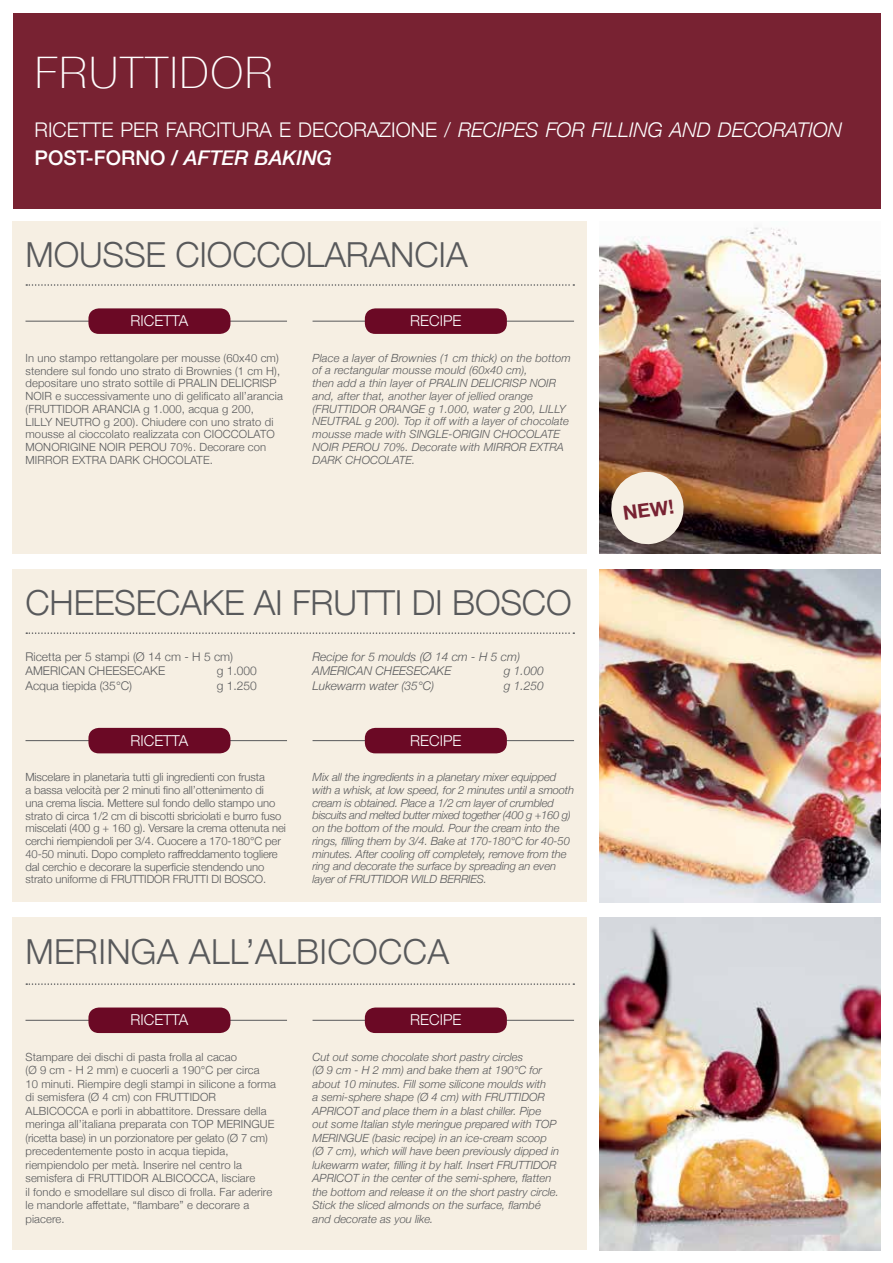
<style>
.page{position:relative;width:893px;height:1263px;background:#fff}
.page>*{position:absolute;margin:0;border:0;box-sizing:border-box;transform-origin:0 0}
.t1{font:100 43.5px "Helvetica Neue";letter-spacing:.05em;color:#fff}
.t2{font:300 34.5px "Helvetica Neue";letter-spacing:-.005em;color:#58595b}
.t3{font:300 20.25px/28.5px "Helvetica Neue";color:#fff}
.t4{font:700 19.5px "Helvetica Neue";color:#782232}
.t5{font:300 15px "Helvetica Neue";color:#fff}
.t6{font:300 12px/14.4px "Helvetica Neue";color:#58595b}
.t7{font:italic 300 12px/14.4px "Helvetica Neue";color:#58595b}
.t8{font:italic 300 11.25px/12.8px "Helvetica Neue";color:#58595b}
.t9{font:300 11.25px/13.5px "Helvetica Neue";letter-spacing:.01em;color:#58595b}
.t10{font:300 11.25px/12.8px "Helvetica Neue";letter-spacing:-.01em;color:#58595b}
.s1{font-style:italic}
.s2{font-weight:500}
.s3{font-weight:500;font-style:italic}
</style>
<div class="page">
<div style="left:13px;top:13px;width:867px;height:195px;background:#782232"></div>
<div style="left:13px;top:221px;width:574px;height:333px;background:#f6efe3"></div>
<img style="left:600px;top:569px;width:280px;height:333px">
<img style="left:600px;top:227px;width:280px;height:327px">
<img style="left:600px;top:917px;width:280px;height:333px">
<svg style="left:26px;top:284px;width:548px;height:2px"></svg>
<hr style="left:26px;top:321px;width:261px;height:1px;background:#58595b">
<hr style="left:313px;top:321px;width:261px;height:1px;background:#58595b">
<div style="left:88px;top:308px;width:142px;height:26px;background:#6b0925;border-radius:10px"></div>
<div style="left:365px;top:308px;width:142px;height:26px;background:#6b0925;border-radius:10px"></div>
<div style="left:13px;top:569px;width:574px;height:333px;background:#f6efe3"></div>
<div style="left:13px;top:917px;width:574px;height:333px;background:#f6efe3"></div>
<svg style="left:26px;top:632px;width:548px;height:2px"></svg>
<hr style="left:26px;top:740px;width:261px;height:1px;background:#58595b">
<hr style="left:313px;top:740px;width:261px;height:1px;background:#58595b">
<div style="left:88px;top:728px;width:142px;height:25px;background:#6b0925;border-radius:10px"></div>
<div style="left:365px;top:728px;width:142px;height:25px;background:#6b0925;border-radius:10px"></div>
<svg style="left:26px;top:983px;width:548px;height:2px"></svg>
<hr style="left:26px;top:1020px;width:261px;height:1px;background:#58595b">
<hr style="left:313px;top:1020px;width:261px;height:1px;background:#58595b">
<div style="left:88px;top:1007px;width:142px;height:26px;background:#6b0925;border-radius:10px"></div>
<div style="left:365px;top:1007px;width:142px;height:26px;background:#6b0925;border-radius:10px"></div>
<svg style="left:609px;top:469px;width:77px;height:78px;background:#cbbbac"></svg>
<h1 class="t1" style="left:35px;top:40px;width:239px">FRUTTIDOR</h1>
<h3 class="t3" style="left:35px;top:114px;width:809px">RICETTE PER FARCITURA E DECORAZIONE / <span class="s1">RECIPES FOR FILLING AND DECORATION<br></span><span class="s2">POST-FORNO /</span> <span class="s3">AFTER BAKING</span></h3>
<h2 class="t2" style="left:26px;top:227px;width:444px">MOUSSE CIOCCOLARANCIA</h2>
<h3 class="t5" style="left:130px;top:309px;width:59px">RICETTA</h3>
<h3 class="t5" style="left:410px;top:309px;width:53px">RECIPE</h3>
<p class="t9" style="left:26px;top:351px;width:259px;line-height:12.8px">In uno stampo rettangolare per mousse (60x40 cm) stendere sul fondo uno strato di Brownies (1 cm H), depositare uno strato sottile di PRALIN DELICRISP NOIR e successivamente uno di gelificato all’arancia (FRUTTIDOR ARANCIA g 1.000, acqua g 200, LILLY NEUTRO g 200). Chiudere con uno strato di mousse al cioccolato realizzata con CIOCCOLATO MONORIGINE NOIR PEROU 70%. Decorare con MIRROR EXTRA DARK CHOCOLATE.</p>
<p class="t8" style="left:313px;top:350px;width:260px">Place a layer of Brownies (1 cm thick) on the bottom of a rectangular mousse mould (60x40 cm),<br>then add a thin layer of PRALIN DELICRISP NOIR and, after that, another layer of jellied orange (FRUTTIDOR ORANGE g 1.000, water g 200, LILLY NEUTRAL g 200). Top it off with a layer of chocolate mousse made with SINGLE-ORIGIN CHOCOLATE NOIR PEROU 70%. Decorate with MIRROR EXTRA DARK CHOCOLATE.</p>
<h2 class="t2" style="left:26px;top:575px;width:548px">CHEESECAKE AI FRUTTI DI BOSCO</h2>
<p class="t6" style="left:26px;top:649px;width:209px">Ricetta per 5 stampi (Ø 14 cm - H 5 cm)<br>AMERICAN CHEESECAKE</p>
<p class="t6" style="left:217px;top:663px;width:42px">g 1.000</p>
<p class="t7" style="left:313px;top:649px;width:209px">Recipe for 5 moulds (Ø 14 cm - H 5 cm)<br>AMERICAN CHEESECAKE</p>
<p class="t7" style="left:504px;top:663px;width:42px">g 1.000</p>
<p class="t6" style="left:26px;top:677px;width:108px">Acqua tiepida (35°C)</p>
<p class="t6" style="left:217px;top:677px;width:42px">g 1.250</p>
<p class="t7" style="left:313px;top:677px;width:123px">Lukewarm water (35°C)</p>
<p class="t7" style="left:504px;top:677px;width:42px">g 1.250</p>
<h3 class="t5" style="left:130px;top:728px;width:59px">RICETTA</h3>
<h3 class="t5" style="left:410px;top:728px;width:53px">RECIPE</h3>
<p class="t10" style="left:26px;top:770px;width:262px">Miscelare in planetaria tutti gli ingredienti con frusta<br>a bassa velocità per 2 minuti fino all’ottenimento di<br>una crema liscia. Mettere sul fondo dello stampo uno strato di circa 1/2 cm di biscotti sbriciolati e burro fuso miscelati (400 g + 160 g). Versare la crema ottenuta nei cerchi riempiendoli per 3/4. Cuocere a 170-180°C per 40-50 minuti. Dopo completo raffreddamento togliere dal cerchio e decorare la superficie stendendo uno strato uniforme di FRUTTIDOR FRUTTI DI BOSCO.</p>
<p class="t8" style="left:313px;top:770px;width:263px">Mix all the ingredients in a planetary mixer equipped with a whisk, at low speed, for 2 minutes until a smooth cream is obtained. Place a 1/2 cm layer of crumbled biscuits and melted butter mixed together (400 g +160 g) on the bottom of the mould. Pour the cream into the rings, filling them by 3/4. Bake at 170-180°C for 40-50 minutes. After cooling off completely, remove from the ring and decorate the surface by spreading an even layer of FRUTTIDOR WILD BERRIES.</p>
<h2 class="t2" style="left:26px;top:923px;width:425px">MERINGA ALL’ALBICOCCA</h2>
<h3 class="t5" style="left:130px;top:1008px;width:59px">RICETTA</h3>
<h3 class="t5" style="left:410px;top:1008px;width:53px">RECIPE</h3>
<p class="t9" style="left:26px;top:1049px;width:252px">Stampare dei dischi di pasta frolla al cacao<br>(Ø 9 cm - H 2 mm) e cuocerli a 190°C per circa<br>10 minuti. Riempire degli stampi in silicone a forma di semisfera (Ø 4 cm) con FRUTTIDOR ALBICOCCA e porli in abbattitore. Dressare della meringa all’italiana preparata con TOP MERINGUE (ricetta base) in un porzionatore per gelato (Ø 7 cm) precedentemente posto in acqua tiepida, riempiendolo per metà. Inserire nel centro la semisfera di FRUTTIDOR ALBICOCCA, lisciare<br>il fondo e smodellare sul disco di frolla. Far aderire le mandorle affettate, “flambare” e decorare a piacere.</p>
<p class="t8" style="left:313px;top:1049px;width:248px;line-height:13.5px">Cut out some chocolate short pastry circles<br>(Ø 9 cm - H 2 mm) and bake them at 190°C for about 10 minutes. Fill some silicone moulds with<br>a semi-sphere shape (Ø 4 cm) with FRUTTIDOR APRICOT and place them in a blast chiller. Pipe out some Italian style meringue prepared with TOP MERINGUE (basic recipe) in an ice-cream scoop (Ø 7 cm), which will have been previously dipped in lukewarm water, filling it by half. Insert FRUTTIDOR APRICOT in the center of the semi-sphere, flatten the bottom and release it on the short pastry circle.<br>Stick the sliced almonds on the surface, flambé and decorate as you like.</p>
<h3 class="t4" style="left:621px;top:498px;width:53px;rotate:-8deg">NEW!</h3>
</div>
